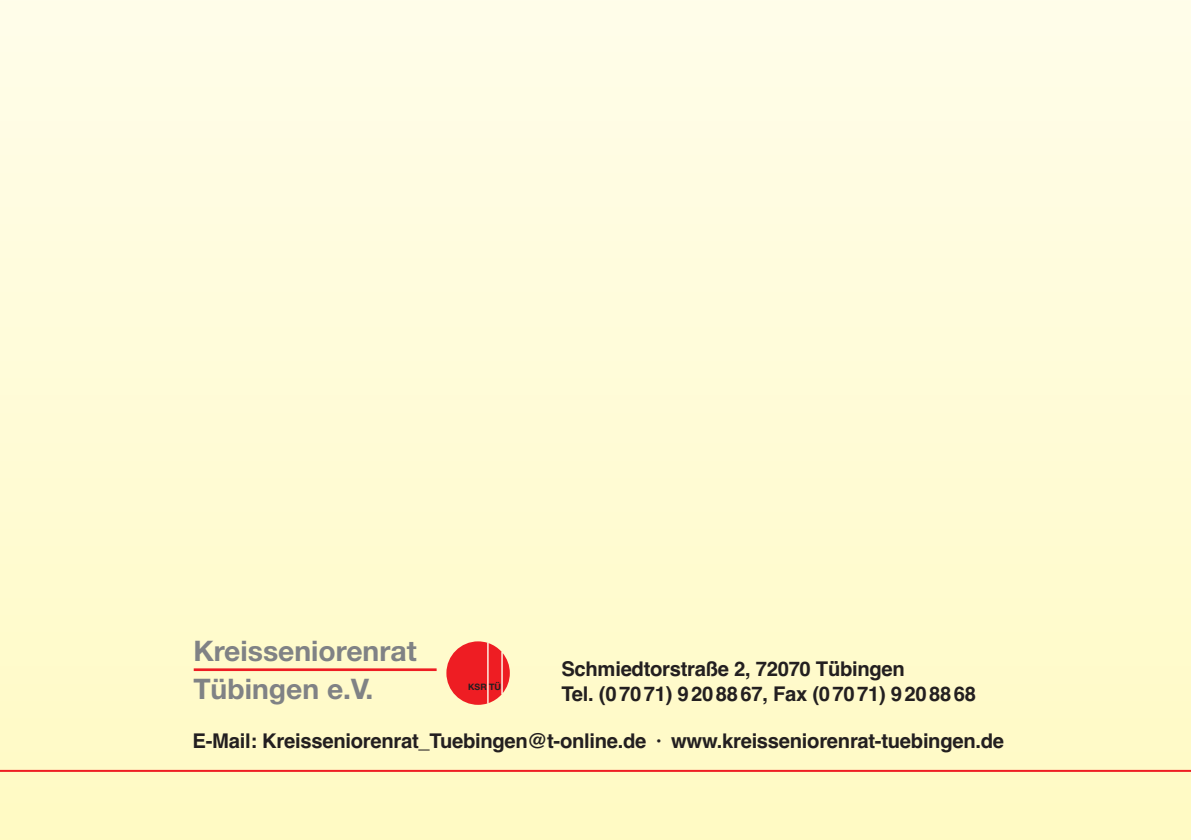
<style>
.page{position:relative;width:1191px;height:840px;background:#fff}
.page>*{position:absolute;margin:0;border:0;box-sizing:border-box;transform-origin:0 0}
.t1{font:700 28.4px/38px "Helvetica Neue";color:#808285}
.t2{font:700 20.2px/24.8px "Helvetica";letter-spacing:-.015em;color:#231f20}
.t3{font:700 8.8px "Helvetica Neue";color:#231f20}
</style>
<div class="page">
<img style="left:0;top:0;width:1191px;height:839px">
<hr style="left:0;top:769px;width:1191px;height:2px;background:#ee1d23">
<svg style="left:446px;top:641px;width:64px;height:63px;background:#f2534d"></svg>
<hr style="left:487px;top:642px;width:1px;height:61px;background:#fff">
<hr style="left:194px;top:668px;width:242px;height:2px;background:#ee1d23">
<h1 class="t1" style="left:193px;top:634px;width:225px">Kreisseniorenrat<br>Tübingen e.V.</h1>
<p class="t2" style="left:561px;top:656px;width:416px">Schmiedtorstraße 2, 72070 tüb̈ ingen<br>tel. (07071) 9208867, Fax (07071) 9208868</p>
<p class="t2" style="left:193px;top:728px;width:813px">e-Mail: kreisseniorenrat_tuebingen@t-online.de · www.kreisseniorenrat-tuebingen.de</p>
<p class="t3" style="left:468px;top:683px;width:34px">KSR TÜ</p>
</div>
